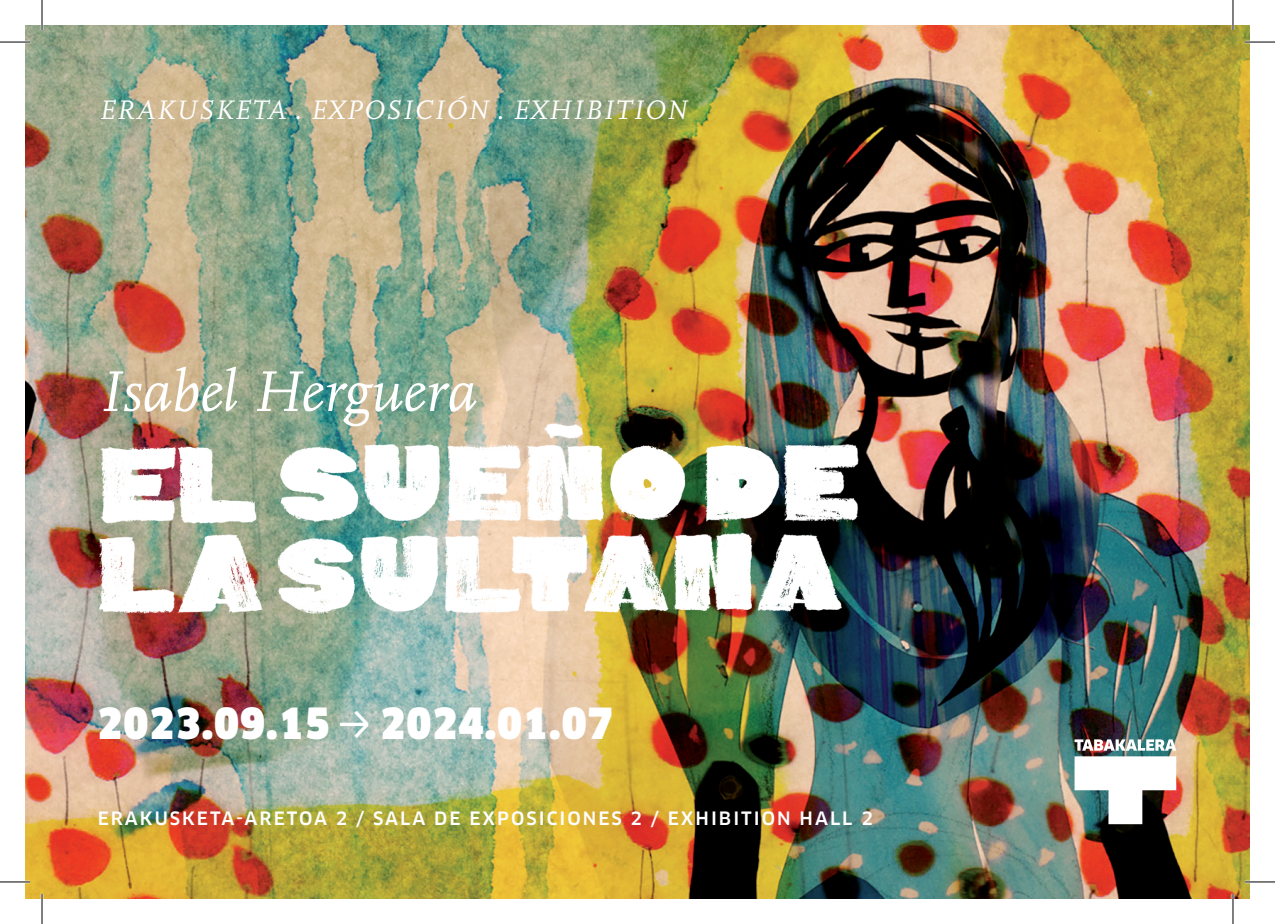
<style>
.page{position:relative;width:1275px;height:924px;background:#fff}
.page>*{position:absolute;margin:0;border:0;box-sizing:border-box;transform-origin:0 0}
.t1{font:italic 60px "Scala OT";color:#fff}
.t2{font:900 42px "Clan OT";letter-spacing:.025em;color:#fff;scale:.94 1}
.t3{font:italic 28px "Scala OT";letter-spacing:.035em;color:#fff}
.t4{font:500 18px "Clan OT";letter-spacing:.11em;color:#fff}
.s1{font-family:"Silka";font-weight:400}
</style>
<div class="page">
<img style="left:25px;top:25px;width:1225px;height:873px">
<img style="left:80px;top:407px;width:808px;height:227px">
<img style="left:1074px;top:739px;width:102px;height:84px">
<hr style="left:0;top:41px;width:30px;height:2px;background:#fff">
<hr style="left:1245px;top:41px;width:30px;height:2px;background:#fff">
<hr style="left:0;top:880px;width:30px;height:2px;background:#fff">
<hr style="left:1245px;top:880px;width:30px;height:2px;background:#fff">
<hr style="left:41px;top:0;width:2px;height:30px;background:#fff">
<hr style="left:41px;top:893px;width:2px;height:30px;background:#fff">
<hr style="left:1231px;top:0;width:3px;height:30px;background:#fff">
<hr style="left:1231px;top:893px;width:3px;height:30px;background:#fff">
<hr style="left:0;top:42px;width:30px;height:1px;background:#000">
<hr style="left:1245px;top:42px;width:30px;height:1px;background:#000">
<hr style="left:0;top:881px;width:30px;height:1px;background:#000">
<hr style="left:1245px;top:881px;width:30px;height:1px;background:#000">
<hr style="left:42px;top:0;width:1px;height:30px;background:#000">
<hr style="left:42px;top:893px;width:1px;height:30px;background:#000">
<hr style="left:1232px;top:0;width:1px;height:30px;background:#000">
<hr style="left:1232px;top:893px;width:1px;height:30px;background:#000">
<h3 class="t3" style="left:99px;top:95px;width:590px">ERAKUSKETA . EXPOSICIÓN . EXHIBITION</h3>
<h1 class="t1" style="left:99px;top:358px;width:379px">Isabel Herguera</h1>
<h2 class="t2" style="left:98px;top:699px;width:549px">2023.09.15 <span class="s1">→</span> 2024.01.07</h2>
<p class="t4" style="left:98px;top:807px;width:777px">ERAKUSKETA-ARETOA 2 / SALA DE EXPOSICIONES 2 / EXHIBITION HALL 2</p>
</div>
